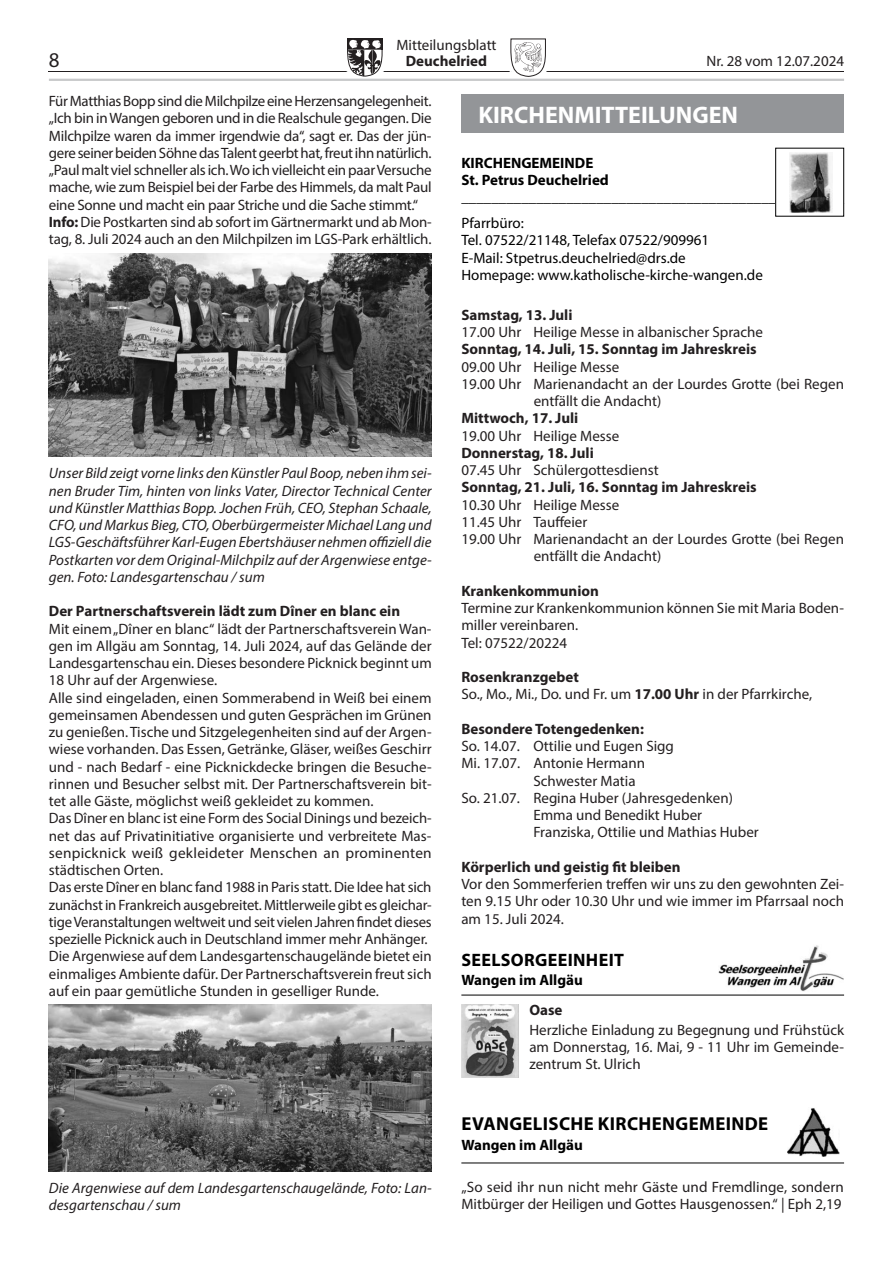
<style>
.page{position:relative;width:893px;height:1263px;background:#fff}
.page>*{position:absolute;margin:0;border:0;box-sizing:border-box;transform-origin:0 0}
.t1{font:700 24px "Myriad Pro";color:#fff}
.t2{font:21px "Myriad Pro";color:#231f20}
.t3{font:700 18.75px "Myriad Pro";letter-spacing:.02em;color:#000}
.t4{font:700 18px "Myriad Pro";letter-spacing:.02em;color:#000}
.t5{font:15px/17.2px "Myriad Pro";color:#231f20}
.t6{font:15px/17.2px "Myriad Pro";letter-spacing:-.02em;color:#231f20}
.t7{font:italic 15px/17.2px "Myriad Pro";color:#231f20;text-align:justify}
.t8{font:700 15px "Myriad Pro";color:#231f20}
.t9{font:15px/17.2px "Myriad Pro";color:#000}
.t10{font:700 15px/17.2px "Myriad Pro";color:#000}
.s1{font-weight:700}
</style>
<div class="page">
<hr style="left:49px;top:71px;width:795px;height:1px;background:#231f20">
<svg style="left:347px;top:38px;width:36px;height:39px"></svg>
<svg style="left:510px;top:38px;width:36px;height:39px"></svg>
<img style="left:513px;top:40px;width:30px;height:33px">
<hr style="left:49px;top:79px;width:795px;height:2px;background:#c7c8ca">
<img style="left:49px;top:253px;width:383px;height:204px">
<img style="left:49px;top:1005px;width:383px;height:166px">
<div style="left:461px;top:95px;width:383px;height:38px;background:#939598"></div>
<img style="left:790px;top:152px;width:42px;height:61px">
<div style="left:775px;top:148px;width:69px;height:69px;border:1px solid #000"></div>
<hr style="left:461px;top:995px;width:383px;height:1px;background:#000">
<img style="left:718px;top:945px;width:126px;height:47px">
<img style="left:461px;top:1005px;width:58px;height:72px">
<hr style="left:461px;top:1162px;width:383px;height:1px;background:#000">
<img style="left:787px;top:1108px;width:52px;height:48px">
<p class="t5" style="left:396px;top:36px;width:102px">Mitteilungsblatt</p>
<h2 class="t2" style="left:49px;top:47px;width:12px">8</h2>
<p class="t8" style="left:406px;top:51px;width:83px">Deuchelried</p>
<p class="t5" style="left:706px;top:52px;width:139px">Nr. 28 vom 12.07.2024</p>
<p class="t6" style="left:49px;top:92px;width:384px">Für Matthias Bopp sind die Milchpilze eine Herzensangelegenheit. „Ich bin in Wangen geboren und in die Realschule gegangen. Die Milchpilze waren da immer irgendwie da“, sagt er. Das der jün&shy;gere seiner beiden Söhne das Talent geerbt hat, freut ihn natürlich. „Paul malt viel schneller als ich. Wo ich vielleicht ein paar Versuche mache, wie zum Beispiel bei der Farbe des Himmels, da malt Paul eine Sonne und macht ein paar Striche und die Sache stimmt.“ <span class="s1">Info:</span> Die Postkarten sind ab sofort im Gärtnermarkt und ab Mon&shy;tag, 8. Juli 2024 auch an den Milchpilzen im LGS-Park erhältlich.</p>
<h1 class="t1" style="left:478px;top:99px;width:261px">KIRCHENMITTEILUNGEN</h1>
<p class="t10" style="left:461px;top:153px;width:384px">KIRCHENGEMEINDE<br>St. Petrus Deuchelried ___________________________________________________</p>
<p class="t9" style="left:461px;top:214px;width:303px">Pfarrbüro:<br>Tel. 07522/21148, Telefax 07522/909961<br>E-Mail: Stpetrus.deuchelried@drs.de<br>Homepage: www.katholische-kirche-wangen.de</p>
<p class="t8" style="left:461px;top:305px;width:113px">Samstag, 13. Juli</p>
<p class="t5" style="left:461px;top:323px;width:303px">17.00 Uhr Heilige Messe in albanischer Sprache</p>
<p class="t8" style="left:461px;top:339px;width:297px">Sonntag, 14. Juli, 15. Sonntag im Jahreskreis</p>
<p class="t5" style="left:461px;top:358px;width:159px">09.00 Uhr Heilige Messe</p>
<p class="t5" style="left:461px;top:375px;width:384px">19.00 Uhr Marienandacht an der Lourdes Grotte (bei Regen</p>
<p class="t5" style="left:534px;top:392px;width:129px">entfällt die Andacht)</p>
<p class="t8" style="left:461px;top:408px;width:119px">Mittwoch, 17. Juli</p>
<p class="t5" style="left:461px;top:427px;width:159px">19.00 Uhr Heilige Messe</p>
<p class="t8" style="left:461px;top:443px;width:134px">Donnerstag, 18. Juli</p>
<p class="t5" style="left:461px;top:461px;width:199px">07.45 Uhr Schülergottesdienst</p>
<p class="t8" style="left:461px;top:477px;width:297px">Sonntag, 21. Juli, 16. Sonntag im Jahreskreis</p>
<p class="t5" style="left:461px;top:496px;width:159px">10.30 Uhr Heilige Messe</p>
<p class="t5" style="left:461px;top:513px;width:127px">11.45 Uhr Tauffeier</p>
<p class="t5" style="left:461px;top:530px;width:384px">19.00 Uhr Marienandacht an der Lourdes Grotte (bei Regen</p>
<p class="t5" style="left:534px;top:547px;width:129px">entfällt die Andacht)</p>
<p class="t8" style="left:461px;top:581px;width:139px">Krankenkommunion</p>
<p class="t5" style="left:461px;top:599px;width:384px">Termine zur Krankenkommunion können Sie mit Maria Boden&shy;miller vereinbaren.<br>Tel: 07522/20224</p>
<p class="t5" style="left:461px;top:668px;width:352px"><span class="s1">Rosenkranzgebet<br></span>So., Mo., Mi., Do. und Fr. um <span class="s1">17.00 Uhr</span> in der Pfarrkirche,</p>
<p class="t8" style="left:461px;top:719px;width:184px">Besondere Totengedenken:</p>
<p class="t5" style="left:461px;top:737px;width:214px">So. 14.07. Ottilie und Eugen Sigg</p>
<p class="t5" style="left:461px;top:754px;width:185px">Mi. 17.07. Antonie Hermann</p>
<p class="t5" style="left:533px;top:772px;width:104px">Schwester Matia</p>
<p class="t5" style="left:461px;top:789px;width:273px">So. 21.07. Regina Huber (Jahresgedenken)</p>
<p class="t5" style="left:533px;top:806px;width:170px">Emma und Benedikt Huber</p>
<p class="t5" style="left:533px;top:823px;width:227px">Franziska, Ottilie und Mathias Huber</p>
<p class="t8" style="left:461px;top:857px;width:221px">Körperlich und geistig fit bleiben</p>
<p class="t5" style="left:461px;top:875px;width:384px;text-align:justify">Vor den Sommerferien treffen wir uns zu den gewohnten Zei&shy;ten 9.15 Uhr oder 10.30 Uhr und wie immer im Pfarrsaal noch am 15. Juli 2024.</p>
<p class="t4" style="left:461px;top:948px;width:164px">SEELSORGEEINHEIT</p>
<p class="t10" style="left:461px;top:971px;width:123px">Wangen im Allgäu</p>
<p class="t8" style="left:529px;top:1000px;width:35px">Oase</p>
<p class="t5" style="left:529px;top:1021px;width:316px;text-align:justify">Herzliche Einladung zu Begegnung und Frühstück am Donnerstag, 16. Mai, 9 - 11 Uhr im Gemeinde&shy;zentrum St. Ulrich</p>
<p class="t7" style="left:49px;top:464px;width:384px">Unser Bild zeigt vorne links den Künstler Paul Boop, neben ihm sei&shy;nen Bruder Tim, hinten von links Vater, Director Technical Center und Künstler Matthias Bopp. Jochen Früh, CEO, Stephan Schaale, CFO, und Markus Bieg, CTO, Oberbürgermeister Michael Lang und LGS-Geschäftsführer Karl-Eugen Ebertshäuser nehmen offiziell die Postkarten vor dem Original-Milchpilz auf der Argenwiese entge&shy;gen. Foto: Landesgartenschau / sum</p>
<p class="t8" style="left:49px;top:602px;width:353px">Der Partnerschaftsverein lädt zum Dîner en blanc ein</p>
<p class="t5" style="left:49px;top:620px;width:384px">Mit einem „Dîner en blanc“ lädt der Partnerschaftsverein Wan&shy;gen im Allgäu am Sonntag, 14. Juli 2024, auf das Gelände der Landesgartenschau ein. Dieses besondere Picknick beginnt um 18 Uhr auf der Argenwiese.<br>Alle sind eingeladen, einen Sommerabend in Weiß bei einem gemeinsamen Abendessen und guten Gesprächen im Grünen zu genießen. Tische und Sitzgelegenheiten sind auf der Argen&shy;wiese vorhanden. Das Essen, Getränke, Gläser, weißes Geschirr und - nach Bedarf - eine Picknickdecke bringen die Besuche&shy;rinnen und Besucher selbst mit. Der Partnerschaftsverein bit&shy;tet alle Gäste, möglichst weiß gekleidet zu kommen.<br>Das Dîner en blanc ist eine Form des Social Dinings und bezeich&shy;net das auf Privatinitiative organisierte und verbreitete Mas&shy;senpicknick weiß gekleideter Menschen an prominenten städtischen Orten.<br>Das erste Dîner en blanc fand 1988 in Paris statt. Die Idee hat sich zunächst in Frankreich ausgebreitet. Mittlerweile gibt es gleichar&shy;tige Veranstaltungen weltweit und seit vielen Jahren findet dieses spezielle Picknick auch in Deutschland immer mehr Anhänger.<br>Die Argenwiese auf dem Landesgartenschaugelände bietet ein einmaliges Ambiente dafür. Der Partnerschaftsverein freut sich auf ein paar gemütliche Stunden in geselliger Runde.</p>
<p class="t7" style="left:49px;top:1179px;width:384px">Die Argenwiese auf dem Landesgartenschaugelände, Foto: Lan&shy;desgartenschau / sum</p>
<p class="t3" style="left:462px;top:1112px;width:308px">EVANGELISCHE KIRCHENGEMEINDE</p>
<p class="t10" style="left:461px;top:1136px;width:123px">Wangen im Allgäu</p>
<p class="t5" style="left:461px;top:1178px;width:384px">„So seid ihr nun nicht mehr Gäste und Fremdlinge, sondern<br>Mitbürger der Heiligen und Gottes Hausgenossen.“ | Eph 2,19</p>
</div>
